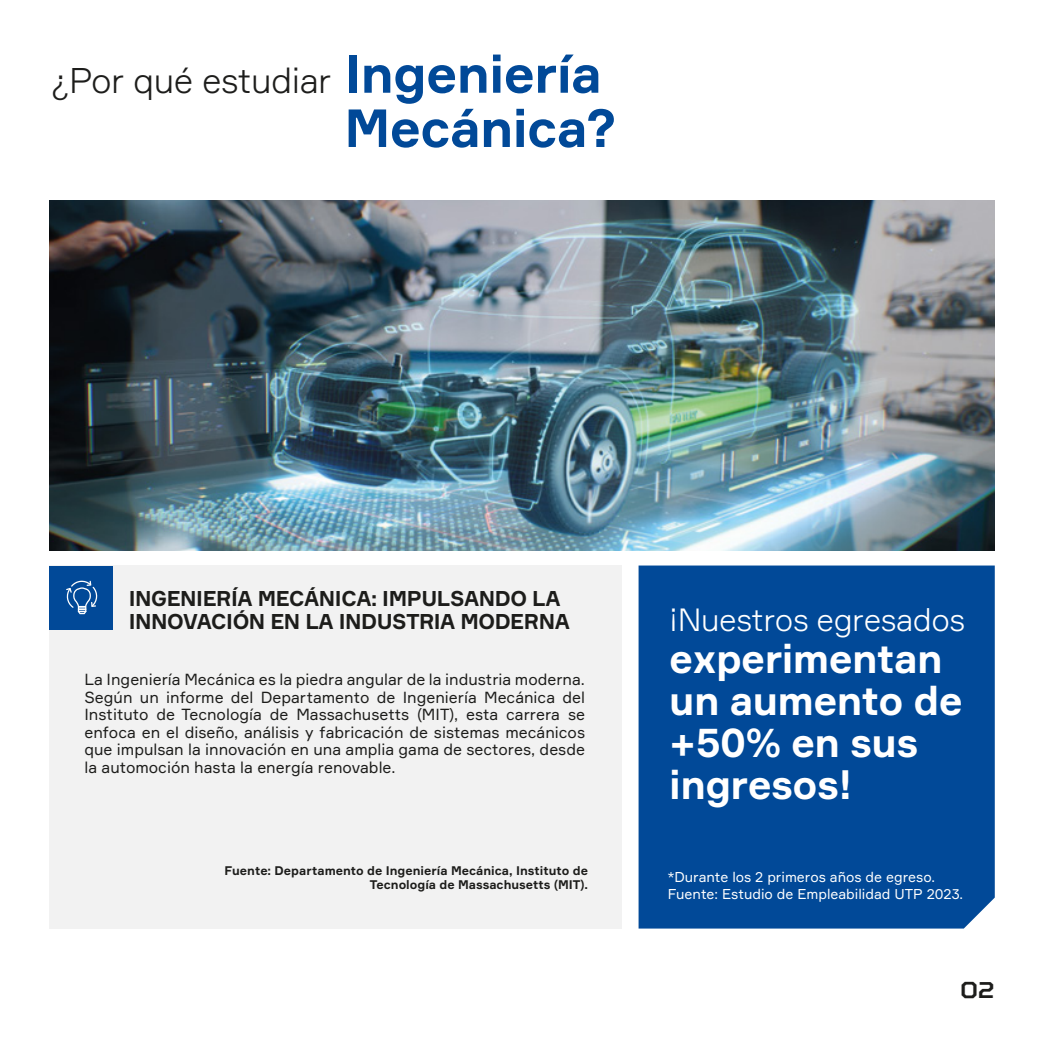
<style>
.page{position:relative;width:1042px;height:1042px;background:#fff}
.page>*{position:absolute;margin:0;border:0;box-sizing:border-box;transform-origin:0 0}
.t1{font:700 52.5px "Formular";letter-spacing:-.015em;color:#014998}
.t2{font:700 40.25px/42px "Formular";letter-spacing:-.015em;color:#fff}
.t3{font:300 35px "Formular";letter-spacing:-.015em;color:#1d1d1b}
.t4{font:300 31.5px "Formular";letter-spacing:-.015em;color:#fff}
.t5{font:700 22.75px "TT Squares";color:#1d1d1b}
.t6{font:700 21px/22.8px "Formular";letter-spacing:-.02em;color:#1d1d1b}
.t7{font:15.75px/17.5px "Formular";color:#1d1d1b;text-align:justify}
.t8{font:14px/17.5px "Formular";color:#fff}
.t9{font:700 12.25px/14px "Formular";color:#1d1d1b;text-align:right}
.s1{font-weight:700;font-size:52.5px;color:#014998}
</style>
<div class="page">
<div style="left:49px;top:565px;width:573px;height:363px;background:#f2f2f2"></div>
<div style="left:638px;top:565px;width:357px;height:363px;background:#014998"></div>
<div style="left:49px;top:565px;width:64px;height:64px;background:#014998"></div>
<svg style="left:66px;top:580px;width:31px;height:34px"></svg>
<img style="left:49px;top:201px;width:945px;height:349px">
<h3 class="t3" style="left:51px;top:59px;width:552px">¿Por qué estudiar <span class="s1">Ingeniería</span></h3>
<h1 class="t1" style="left:344px;top:96px;width:274px">Mecánica?</h1>
<h3 class="t6" style="left:129px;top:587px;width:442px">INGENIERÍA MECÁNICA: IMPULSANDO LA<br>INNOVACIÓN EN LA INDUSTRIA MODERNA</h3>
<p class="t7" style="left:84px;top:670px;width:502px">La Ingeniería Mecánica es la piedra angular de la industria moderna.<br>Según un informe del Departamento de Ingeniería Mecánica del Instituto de Tecnología de Massachusetts (MIT), esta carrera se enfoca en el diseño, análisis y fabricación de sistemas mecánicos que impulsan la innovación en una amplia gama de sectores, desde la automoción hasta la energía renovable.</p>
<p class="t9" style="left:224px;top:863px;width:365px">Fuente: Departamento de Ingeniería Mecánica, Instituto de<br>Tecnología de Massachusetts (MIT).</p>
<h3 class="t4" style="left:669px;top:601px;width:298px">¡Nuestros egresados</h3>
<h2 class="t2" style="left:669px;top:637px;width:295px">experimentan un aumento de +50% en sus ingresos!</h2>
<p class="t8" style="left:668px;top:868px;width:297px">*Durante los 2 primeros años de egreso.<br>Fuente: Estudio de Empleabilidad UTP 2023.</p>
<h3 class="t5" style="left:960px;top:976px;width:36px">02</h3>
</div>
